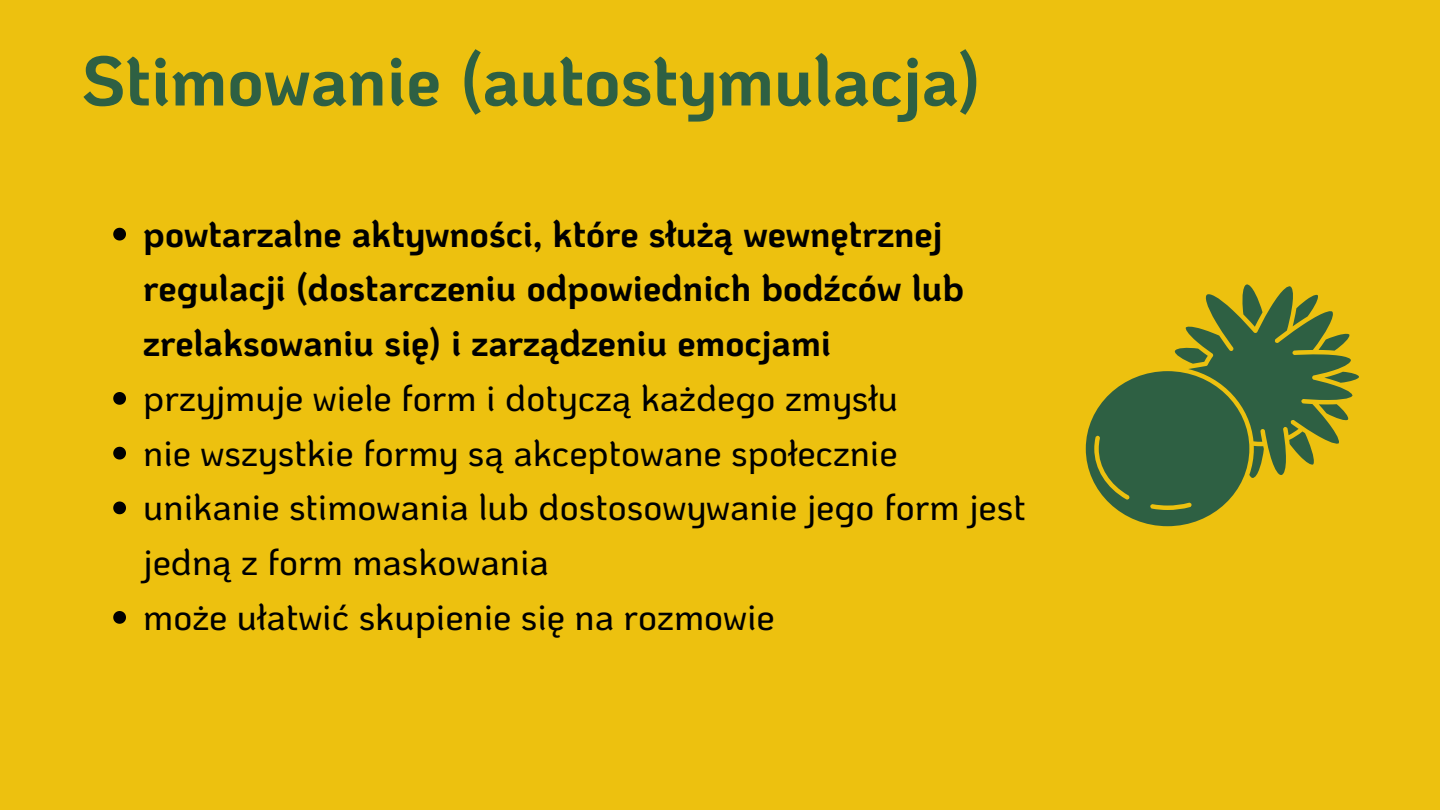
<style>
.page{position:relative;width:1440px;height:810px;background:#edc10f}
.page>*{position:absolute;margin:0;border:0;box-sizing:border-box;transform-origin:0 0}
.t1{font:700 70px "Ko Ho";color:#2e6043}
.t2{font:500 36.7px/54.8px "Ko Ho";color:#000}
.t3{font:700 36.7px/54.8px "Ko Ho";color:#000}
</style>
<div class="page">
<svg style="left:113px;top:228px;width:13px;height:13px"></svg>
<svg style="left:113px;top:392px;width:13px;height:13px"></svg>
<svg style="left:113px;top:447px;width:13px;height:13px"></svg>
<svg style="left:113px;top:502px;width:13px;height:12px"></svg>
<svg style="left:113px;top:611px;width:13px;height:13px"></svg>
<svg style="left:1086px;top:284px;width:273px;height:242px"></svg>
<p class="t1" style="left:81px;top:32px;width:901px">Stimowanie (autostymulacja)</p>
<h1 class="t3" style="left:143px;top:205px;width:822px">powtarzalne aktywności, które służą wewnętrznej regulacji (dostarczeniu odpowiednich bodźców lub zrelaksowaniu się) i zarządzeniu emocjami</h1>
<p class="t2" style="left:143px;top:369px;width:756px">przyjmuje wiele form i dotyczą każdego zmysłu</p>
<p class="t2" style="left:143px;top:424px;width:756px">nie wszystkie formy są akceptowane społecznie</p>
<p class="t2" style="left:143px;top:478px;width:884px">unikanie stimowania lub dostosowywanie jego form jest jedną z form maskowania</p>
<p class="t2" style="left:143px;top:588px;width:633px">może ułatwić skupienie się na rozmowie</p>
</div>
